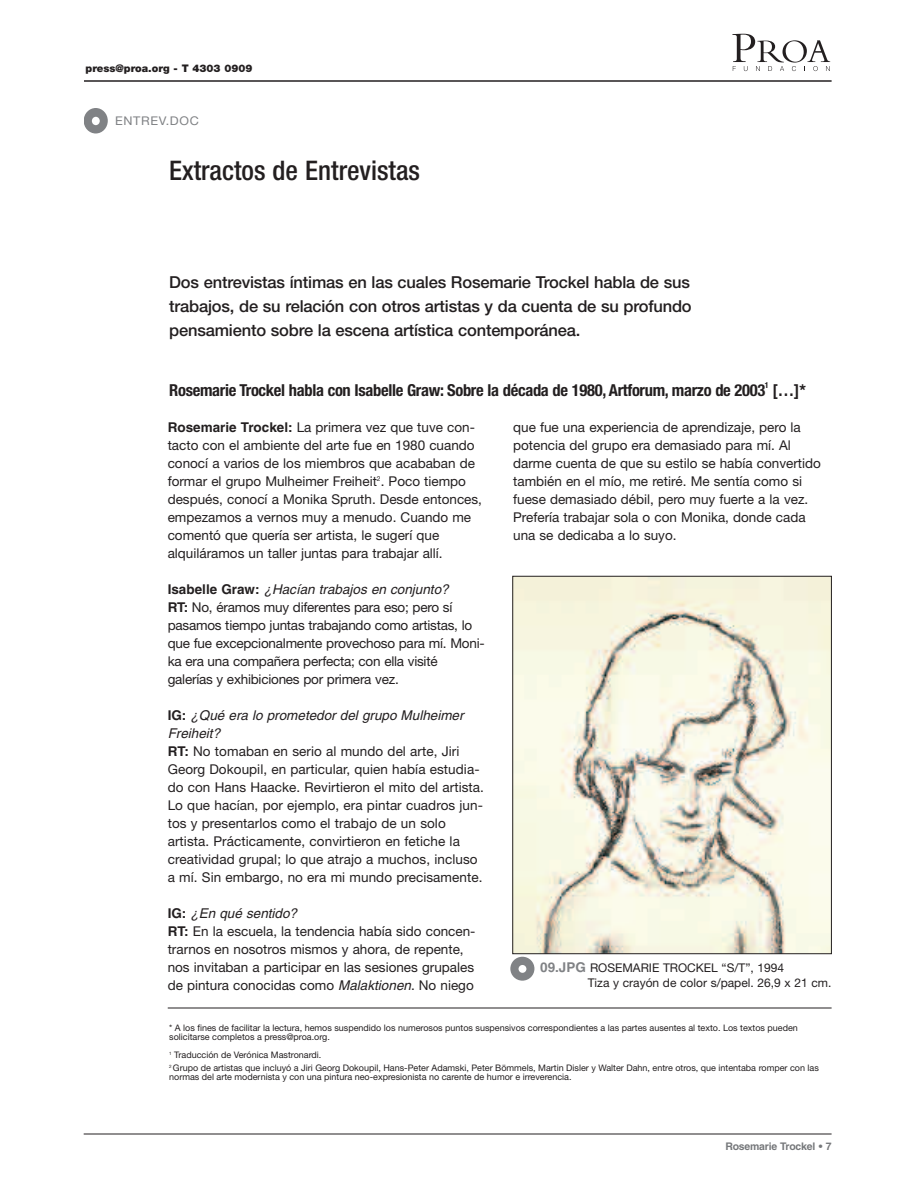
<style>
.page{position:relative;width:918px;height:1188px;background:#fff}
.page>*{position:absolute;margin:0;border:0;box-sizing:border-box;transform-origin:0 0}
.t1{font:500 condensed 27px "Helvetica Neue";color:#231f20}
.t2{font:500 16.5px/24px "Helvetica Neue";letter-spacing:-.01em;color:#231f20;text-align:justify}
.t3{font:700 condensed 16.5px "Helvetica Neue";letter-spacing:-.02em;color:#231f20}
.t4{font:13.5px/18px "Helvetica Neue";color:#231f20}
.t5{font:italic 13.5px/18px "Helvetica";color:#231f20}
.t6{font:12px/15px "Helvetica Neue";color:#231f20}
.t7{font:12px "Helvetica Neue";letter-spacing:.055em;color:#808285;scale:1.05 1}
.t8{font:900 10.5px "Helvetica Neue";color:#231f20}
.t9{font:700 10.5px "Helvetica";letter-spacing:-.02em;color:#76787b}
.t10{font:9px/9px "Helvetica Neue";color:#231f20}
.t11{font:700 condensed 8.25px "Helvetica Neue";color:#231f20}
.s1{font-family:"Helvetica";font-weight:700}
.s2{font-weight:700;font-style:normal}
.s3{font-family:"Helvetica";font-style:italic}
.s4{font-family:"Helvetica";font-weight:700;font-size:13.5px;color:#808285}
</style>
<div class="page">
<svg style="left:732px;top:34px;width:98px;height:37px"></svg>
<hr style="left:84px;top:80px;width:748px;height:2px;background:#231f20">
<hr style="left:84px;top:1134px;width:748px;height:1px;background:#231f20">
<div style="left:84px;top:108px;width:24px;height:25px;background:#808285;border-radius:50%"></div>
<div style="left:92px;top:117px;width:8px;height:8px;background:#fff;border-radius:50%"></div>
<img style="left:515px;top:578px;width:315px;height:374px">
<div style="left:513px;top:576px;width:319px;height:378px;border:1px solid #231f20"></div>
<div style="left:510px;top:957px;width:24px;height:24px;background:#808285;border-radius:50%"></div>
<div style="left:519px;top:965px;width:7px;height:8px;background:#fff;border-radius:50%"></div>
<hr style="left:168px;top:1008px;width:664px;height:1px;background:#231f20">
<p class="t8" style="left:86px;top:65px;width:168px">press@proa.org - T 4303 0909</p>
<p class="t7" style="left:115px;top:114px;width:81px">ENTREV.DOC</p>
<h1 class="t1" style="left:169px;top:161px;width:252px">Extractos de Entrevistas</h1>
<p class="t2" style="left:169px;top:272px;width:524px">Dos entrevistas íntimas en las cuales Rosemarie Trockel habla de sus trabajos, de su relación con otros artistas y da cuenta de su profundo pensamiento sobre la escena artística contemporánea.</p>
<p class="t11" style="left:765px;top:380px;width:5px">1</p>
<p class="t3" style="left:169px;top:380px;width:638px">Rosemarie Trockel habla con Isabelle Graw: Sobre la década de 1980, Artforum, marzo de 2003 […]*</p>
<p class="t4" style="left:168px;top:420px;width:316px"><span class="s1">Rosemarie Trockel:</span> La primera vez que tuve con&shy;tacto con el ambiente del arte fue en 1980 cuando conocí a varios de los miembros que acababan de formar el grupo Mulheimer Freiheit<sup>2</sup>. Poco tiempo después, conocí a Monika Spruth. Desde entonces, empezamos a vernos muy a menudo. Cuando me comentó que quería ser artista, le sugerí que alquiláramos un taller juntas para trabajar allí.</p>
<p class="t5" style="left:168px;top:581px;width:282px"><span class="s2">Isabelle Graw:</span> ¿Hacían trabajos en conjunto?</p>
<p class="t4" style="left:168px;top:600px;width:318px"><span class="s1">RT:</span> No, éramos muy diferentes para eso; pero sí pasamos tiempo juntas trabajando como artistas, lo que fue excepcionalmente provechoso para mí. Moni&shy;ka era una compañera perfecta; con ella visité galerías y exhibiciones por primera vez.</p>
<p class="t5" style="left:168px;top:707px;width:297px"><span class="s2">IG:</span> ¿Qué era lo prometedor del grupo Mulheimer<br>Freiheit?</p>
<p class="t4" style="left:168px;top:744px;width:318px"><span class="s1">RT:</span> No tomaban en serio al mundo del arte, Jiri Georg Dokoupil, en particular, quien había estudia&shy;do con Hans Haacke. Revirtieron el mito del artista.<br>Lo que hacían, por ejemplo, era pintar cuadros jun&shy;tos y presentarlos como el trabajo de un solo artista. Prácticamente, convirtieron en fetiche la creatividad grupal; lo que atrajo a muchos, incluso a mí. Sin embargo, no era mi mundo precisamente.</p>
<p class="t5" style="left:168px;top:905px;width:131px"><span class="s2">IG:</span> ¿En qué sentido?</p>
<p class="t4" style="left:168px;top:924px;width:309px"><span class="s1">RT:</span> En la escuela, la tendencia había sido concen&shy;trarnos en nosotros mismos y ahora, de repente, nos invitaban a participar en las sesiones grupales de pintura conocidas como <span class="s3">Malaktionen</span>. No niego</p>
<p class="t4" style="left:513px;top:420px;width:309px">que fue una experiencia de aprendizaje, pero la potencia del grupo era demasiado para mí. Al darme cuenta de que su estilo se había convertido también en el mío, me retiré. Me sentía como si fuese demasiado débil, pero muy fuerte a la vez.<br>Prefería trabajar sola o con Monika, donde cada una se dedicaba a lo suyo.</p>
<p class="t6" style="left:588px;top:961px;width:245px;text-indent:-48px"><span class="s4">09.JPG</span> ROSEMARIE TROCKEL “S/T”, 1994<br>Tiza y crayón de color s/papel. 26,9 x 21 cm.</p>
<p class="t10" style="left:169px;top:1024px;width:630px">* A los fines de facilitar la lectura, hemos suspendido los numerosos puntos suspensivos correspondientes a las partes ausentes al texto. Los textos pueden solicitarse completos a press@proa.org.</p>
<p class="t10" style="left:169px;top:1049px;width:651px;line-height:13.5px"><sup>1</sup> Traducción de Verónica Mastronardi.<br><sup>2</sup> Grupo de artistas que incluyó a Jiri Georg Dokoupil, Hans-Peter Adamski, Peter Bömmels, Martin Disler y Walter Dahn, entre otros, que intentaba romper con las</p>
<p class="t10" style="left:169px;top:1074px;width:404px">normas del arte modernista y con una pintura neo-expresionista no carente de humor e irreverencia.</p>
<p class="t9" style="left:725px;top:1142px;width:108px">Rosemarie Trockel • 7</p>
</div>
